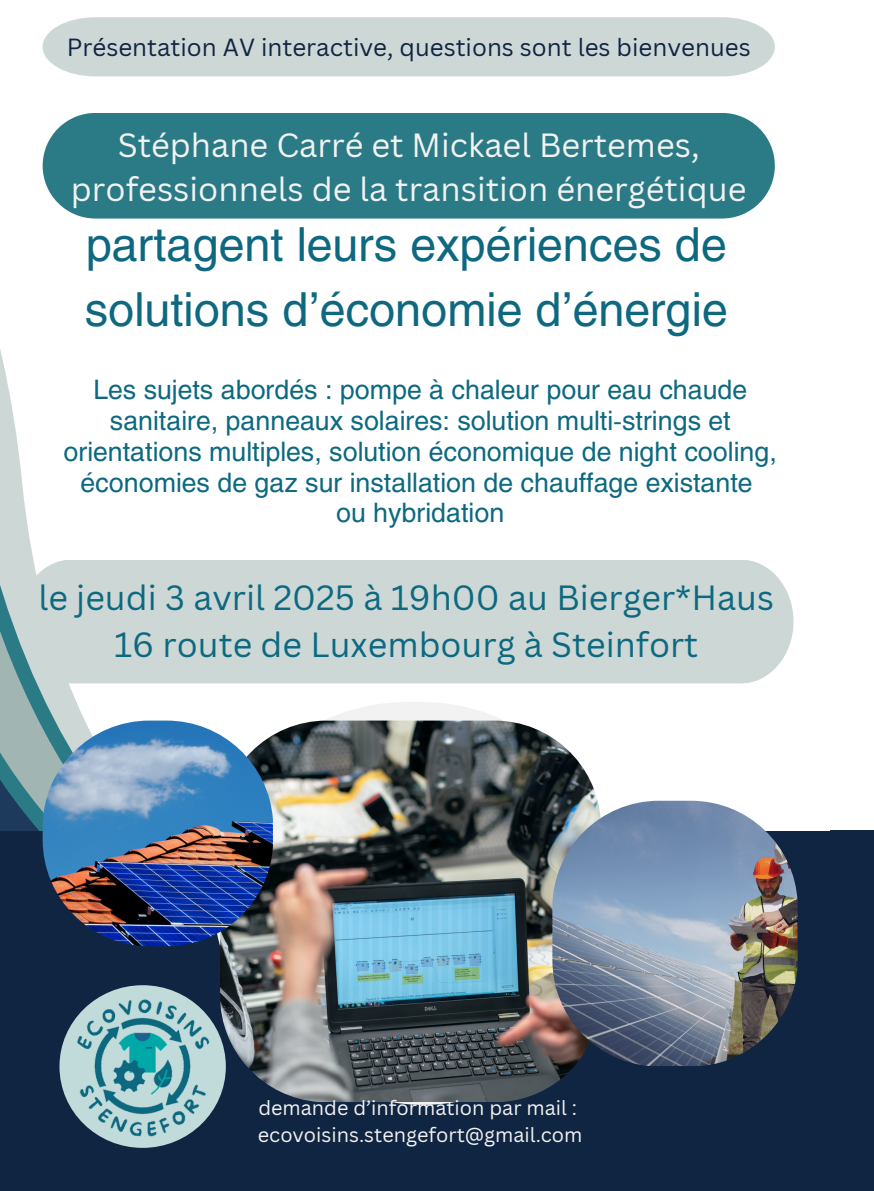
<style>
.page{position:relative;width:874px;height:1191px;background:#fff}
.page>*{position:absolute;margin:0;border:0;box-sizing:border-box;transform-origin:0 0}
.t1{font:46.4px/65px "Helios";color:#0d6880}
.t2{font:34px/46.8px "Canva Sans";color:#0c6980;text-align:center}
.t3{font:32.6px/44.8px "Canva Sans";color:#f2f2f2;text-align:center}
.t4{font:26.6px/30.8px "Helios";color:#0c6980;text-align:center}
.t5{font:24.2px "Canva Sans";color:#102542}
.t6{font:19.8px/27.6px "Canva Sans";color:#f2f2f2}
</style>
<div class="page">
<div style="left:0;top:831px;width:873px;height:360px;background:#102542"></div>
<svg style="left:0;top:132px;width:453px;height:583px"></svg>
<svg style="left:0;top:715px;width:85px;height:116px;fill:#a1b5b3"></svg>
<div style="left:43px;top:17px;width:731px;height:59px;background:#cdd7d6"></div>
<svg style="left:230px;top:702px;width:271px;height:402px"></svg>
<img style="left:220px;top:720px;width:378px;height:382px">
<img style="left:59px;top:961px;width:176px;height:187px">
<img style="left:552px;top:800px;width:245px;height:266px">
<div style="left:19px;top:559px;width:774px;height:124px;background:#cdd7d6"></div>
<div style="left:43px;top:113px;width:731px;height:105px;background:#2b7b86;border-radius:53px"></div>
<img style="left:43px;top:720px;width:230px;height:226px">
<p class="t5" style="left:67px;top:32px;width:685px">Présentation AV interactive, questions sont les bienvenues</p>
<p class="t3" style="left:71px;top:122px;width:676px">Stéphane Carré et Mickael Bertemes, professionnels de la transition énergétique</p>
<h1 class="t1" style="left:85px;top:210px;width:644px">partagent leurs expériences de solutions d’économie d’énergie</h1>
<p class="t4" style="left:64px;top:373px;width:714px">Les sujets abordés : pompe à chaleur pour eau chaude sanitaire, panneaux solaires: solution multi-strings et orientations multiples, solution économique de night cooling, économies de gaz sur installation de chauffage existante<br>ou hybridation</p>
<p class="t2" style="left:38px;top:574px;width:736px">le jeudi 3 avril 2025 à 19h00 au Bierger*Haus<br>16 route de Luxembourg à Steinfort</p>
<p class="t6" style="left:258px;top:1093px;width:326px">demande d’information par mail : ecovoisins.stengefort@gmail.com</p>
</div>
